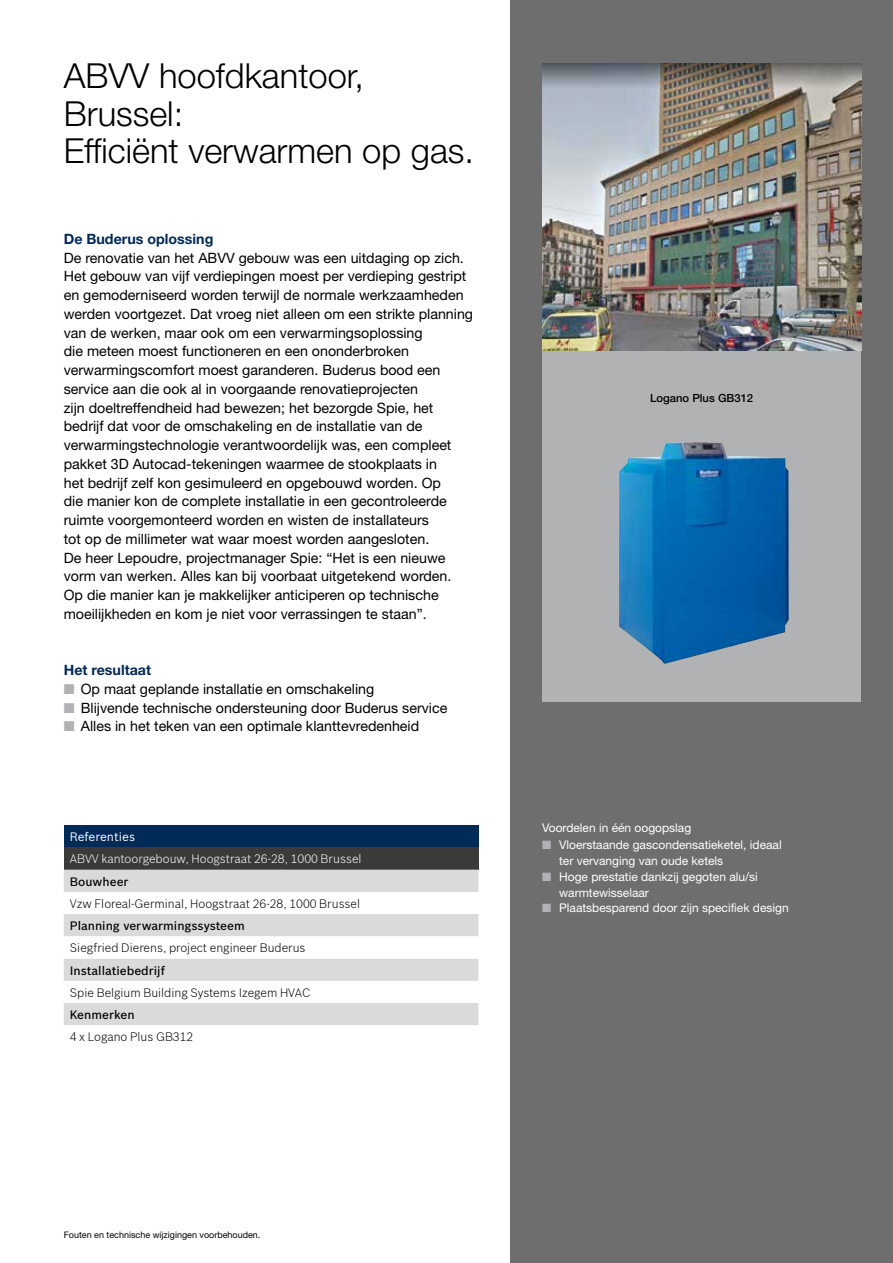
<style>
.page{position:relative;width:893px;height:1263px;background:#fff}
.page>*{position:absolute;margin:0;border:0;box-sizing:border-box;transform-origin:0 0}
.t1{font:300 34.5px/37.5px "Helvetica Neue LT Pro";color:#000}
.t2{font:14.25px/18.8px "Helvetica Neue LT Pro";color:#000}
.t3{font:700 14.25px "Helvetica Neue LT Pro";color:#002a58}
.t4{font:12px/15.8px "Helvetica Neue LT Pro";color:#fff}
.t5{font:300 12px "Bosch Sans";color:#000}
.t6{font:500 12px "Bosch Sans";color:#000}
.t7{font:300 12px "Bosch Sans";color:#fff}
.t8{font:12px "Bosch Sans";color:#fff}
.t9{font:500 11.25px "Helvetica Neue LT Pro";color:#000}
.t10{font:9px "Helvetica Neue LT Pro";color:#000}
.s1{color:#b1b2b3}
</style>
<div class="page">
<div style="left:510px;top:0;width:383px;height:1263px;background:#6e6e6e"></div>
<img style="left:542px;top:64px;width:319px;height:287px">
<div style="left:542px;top:351px;width:319px;height:351px;background:#b1b2b3"></div>
<div style="left:64px;top:825px;width:414px;height:22px;background:#002a58"></div>
<div style="left:64px;top:847px;width:414px;height:23px;background:#3a3a39"></div>
<svg style="left:64px;top:870px;width:414px;height:66px;fill:#d9dada"></svg>
<svg style="left:64px;top:959px;width:414px;height:66px;fill:#d9dada"></svg>
<img style="left:619px;top:442px;width:170px;height:222px">
<h1 class="t1" style="left:64px;top:57px;width:412px">ABVV hoofdkantoor,<br>Brussel:<br>Efficiënt verwarmen op gas.</h1>
<p class="t3" style="left:64px;top:230px;width:151px">De Buderus oplossing</p>
<p class="t2" style="left:64px;top:248px;width:411px">De renovatie van het ABVV gebouw was een uitdaging op zich.<br>Het gebouw van vijf verdiepingen moest per verdieping gestript en gemoderniseerd worden terwijl de normale werkzaamheden werden voortgezet. Dat vroeg niet alleen om een strikte planning van de werken, maar ook om een verwarmingsoplossing<br>die meteen moest functioneren en een ononderbroken verwarmingscomfort moest garanderen. Buderus bood een service aan die ook al in voorgaande renovatieprojecten<br>zijn doeltreffendheid had bewezen; het bezorgde Spie, het bedrijf dat voor de omschakeling en de installatie van de verwarmingstechnologie verantwoordelijk was, een compleet pakket 3D Autocad-tekeningen waarmee de stookplaats in<br>het bedrijf zelf kon gesimuleerd en opgebouwd worden. Op<br>die manier kon de complete installatie in een gecontroleerde ruimte voorgemonteerd worden en wisten de installateurs<br>tot op de millimeter wat waar moest worden aangesloten.<br>De heer Lepoudre, projectmanager Spie: “Het is een nieuwe vorm van werken. Alles kan bij voorbaat uitgetekend worden.<br>Op die manier kan je makkelijker anticiperen op technische moeilijkheden en kom je niet voor verrassingen te staan”.</p>
<p class="t3" style="left:64px;top:661px;width:89px">Het resultaat</p>
<p class="t2" style="left:64px;top:679px;width:312px"><span class="s1">■</span> Op maat geplande installatie en omschakeling</p>
<p class="t2" style="left:64px;top:698px;width:385px"><span class="s1">■</span> Blijvende technische ondersteuning door Buderus service</p>
<p class="t2" style="left:64px;top:717px;width:357px"><span class="s1">■</span> Alles in het teken van een optimale klanttevredenheid</p>
<p class="t8" style="left:70px;top:829px;width:67px">Referenties</p>
<p class="t7" style="left:70px;top:851px;width:293px">ABVV kantoorgebouw, Hoogstraat 26-28, 1000 Brussel</p>
<p class="t6" style="left:70px;top:874px;width:60px">Bouwheer</p>
<p class="t5" style="left:70px;top:896px;width:292px">Vzw Floreal-Germinal, Hoogstraat 26-28, 1000 Brussel</p>
<p class="t6" style="left:70px;top:918px;width:176px">Planning verwarmingssysteem</p>
<p class="t5" style="left:70px;top:940px;width:237px">Siegfried Dierens, project engineer Buderus</p>
<p class="t6" style="left:70px;top:963px;width:97px">Installatiebedrijf</p>
<p class="t5" style="left:70px;top:985px;width:242px">Spie Belgium Building Systems Izegem HVAC</p>
<p class="t6" style="left:70px;top:1007px;width:66px">Kenmerken</p>
<p class="t5" style="left:70px;top:1029px;width:125px">4 x Logano Plus GB312</p>
<p class="t9" style="left:650px;top:391px;width:105px">Logano Plus GB312</p>
<p class="t4" style="left:542px;top:820px;width:151px">Voordelen in één oogopslag</p>
<p class="t4" style="left:559px;top:837px;width:224px;text-indent:-17px"><span class="s1">■</span> Vloerstaande gascondensatieketel, ideaal ter vervanging van oude ketels</p>
<p class="t4" style="left:559px;top:868px;width:200px;text-indent:-17px"><span class="s1">■</span> Hoge prestatie dankzij gegoten alu/si warmtewisselaar</p>
<p class="t4" style="left:542px;top:900px;width:248px"><span class="s1">■</span> Plaatsbesparend door zijn specifiek design</p>
<p class="t10" style="left:64px;top:1229px;width:198px">Fouten en technische wijzigingen voorbehouden.</p>
</div>
